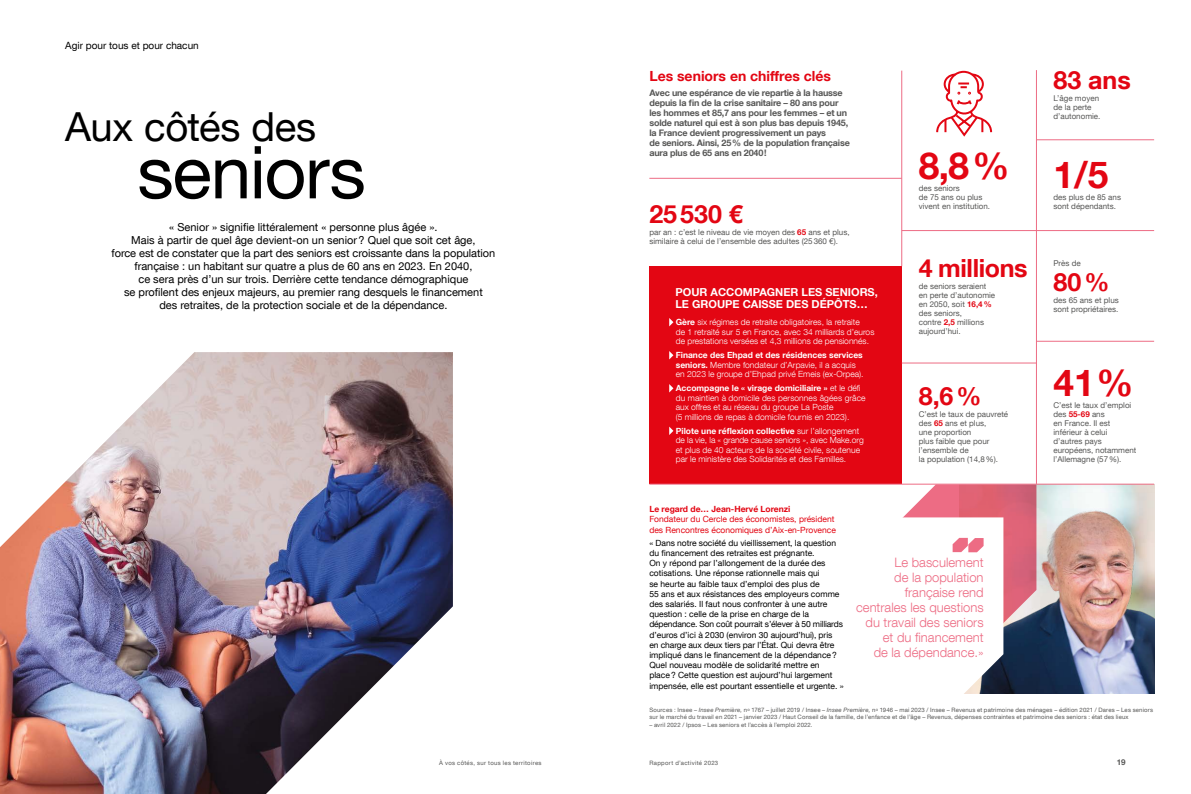
<style>
.page{position:relative;width:1191px;height:794px;background:#fff}
.page>*{position:absolute;margin:0;border:0;box-sizing:border-box;transform-origin:0 0}
.t1{font:73px "Helvetica Neue LT Com";letter-spacing:-.015em;color:#000}
.t2{font:40px "Helvetica Neue LT Com";letter-spacing:-.01em;color:#000}
.t3{font:700 37px "Helvetica Neue LT Com";color:#e30613}
.t4{font:700 25px "Helvetica Neue LT Com";color:#e30613}
.t5{font:700 14px "Helvetica Neue LT Com";color:#e30613}
.t6{font:300 13px/15px "Helvetica Neue LT Com";color:#ed6c84;text-align:right}
.t7{font:11px/13px "Helvetica Neue LT Com";color:#000;text-align:center}
.t8{font:700 11px/12px "Helvetica Neue LT Com";color:#fff}
.t9{font:10px "Helvetica Neue LT Com";color:#000}
.t10{font:700 9px/10px "Helvetica Neue LT Com";letter-spacing:-.02em;color:#575756}
.t11{font:8.5px/10.2px "Helvetica Neue LT Com";color:#000}
.t12{font:300 8.5px/9.5px "Helvetica Neue LT Com";color:#fff}
.t13{font:8.5px/10.2px "Helvetica Neue LT Com";color:#e30613}
.t14{font:700 8.5px "Helvetica Neue LT Com";color:#e30613}
.t15{font:8px/9px "Helvetica Neue LT Com";color:#575756}
.t16{font:700 8px "Helvetica Neue LT Com";color:#575756}
.t17{font:6px/7.2px "Helvetica Neue LT Com";letter-spacing:.025em;color:#575756}
.t18{font:6px "Helvetica Neue LT Com";letter-spacing:.055em;color:#575756}
.s1{font-weight:700;color:#e30613}
.s2{font-weight:700}
.s3{font-style:italic}
</style>
<div class="page">
<img style="left:1036px;top:485px;width:118px;height:8px">
<img style="left:1003px;top:493px;width:151px;height:200px">
<div style="left:649px;top:266px;width:253px;height:218px;background:#e30613"></div>
<svg style="left:669px;top:318px;width:4px;height:8px"></svg>
<svg style="left:669px;top:351px;width:4px;height:8px"></svg>
<svg style="left:669px;top:384px;width:4px;height:8px"></svg>
<svg style="left:669px;top:426px;width:4px;height:9px"></svg>
<svg style="left:964px;top:671px;width:39px;height:23px"></svg>
<svg style="left:902px;top:485px;width:134px;height:186px"></svg>
<hr style="left:649px;top:178px;width:252px;height:1px;background:#ed6c84">
<hr style="left:901px;top:363px;width:135px;height:1px;background:#ed6c84">
<hr style="left:901px;top:230px;width:253px;height:1px;background:#ed6c84">
<hr style="left:1036px;top:341px;width:118px;height:1px;background:#ed6c84">
<hr style="left:1036px;top:139px;width:118px;height:1px;background:#ed6c84">
<hr style="left:1036px;top:70px;width:1px;height:414px;background:#ed6c84">
<hr style="left:901px;top:71px;width:1px;height:195px;background:#ed6c84">
<hr style="left:649px;top:484px;width:505px;height:1px;background:#ed6c84">
<svg style="left:936px;top:70px;width:57px;height:67px"></svg>
<img style="left:0;top:352px;width:453px;height:442px">
<p class="t9" style="left:65px;top:39px;width:135px">Agir pour tous et pour chacun</p>
<h2 class="t2" style="left:65px;top:102px;width:252px">Aux côtés des</h2>
<h1 class="t1" style="left:137px;top:127px;width:230px">seniors</h1>
<p class="t7" style="left:112px;top:221px;width:385px">« Senior » signifie littéralement « personne plus âgée ».<br>Mais à partir de quel âge devient-on un senior? Quel que soit cet âge,<br>force est de constater que la part des seniors est croissante dans la population française : un habitant sur quatre a plus de 60 ans en 2023. En 2040,<br>ce sera près d’un sur trois. Derrière cette tendance démographique<br>se profilent des enjeux majeurs, au premier rang desquels le financement<br>des retraites, de la protection sociale et de la dépendance.</p>
<h3 class="t5" style="left:649px;top:67px;width:183px">Les seniors en chiffres clés</h3>
<p class="t10" style="left:649px;top:88px;width:202px">Avec une espérance de vie repartie à la hausse depuis la fin de la crise sanitaire – 80 ans pour les hommes et 85,7 ans pour les femmes – et un solde naturel qui est à son plus bas depuis 1945, la France devient progressivement un pays<br>de seniors. Ainsi, 25% de la population française aura plus de 65 ans en 2040!</p>
<h3 class="t4" style="left:649px;top:199px;width:95px">25530 €</h3>
<p class="t15" style="left:649px;top:228px;width:202px">par an : c’est le niveau de vie moyen des <span class="s1">65</span> ans et plus, similaire à celui de l’ensemble des adultes (25360 €).</p>
<p class="t8" style="left:675px;top:286px;width:204px">POUR ACCOMPAGNER LES SENIORS,<br>LE GROUPE CAISSE DES DÉPÔTS…</p>
<p class="t12" style="left:676px;top:317px;width:200px"><span class="s2">Gère</span> six régimes de retraite obligatoires, la retraite<br>de 1 retraité sur 5 en France, avec 34 milliards d’euros de prestations versées et 4,3 millions de pensionnés.</p>
<p class="t12" style="left:676px;top:350px;width:189px"><span class="s2">Finance des Ehpad et des résidences services seniors.</span> Membre fondateur d’Arpavie, il a acquis en 2023 le groupe d’Ehpad privé Emeis (ex-Orpea).</p>
<p class="t12" style="left:676px;top:383px;width:191px"><span class="s2">Accompagne le « virage domiciliaire »</span> et le défi du maintien à domicile des personnes âgées grâce aux offres et au réseau du groupe La Poste<br>(5 millions de repas à domicile fournis en 2023).</p>
<p class="t12" style="left:676px;top:426px;width:189px"><span class="s2">Pilote une réflexion collective</span> sur l’allongement de la vie, la « grande cause seniors », avec Make.org et plus de 40 acteurs de la société civile, soutenue par le ministère des Solidarités et des Familles.</p>
<h3 class="t3" style="left:918px;top:142px;width:92px">8,8%</h3>
<p class="t15" style="left:918px;top:183px;width:73px">des seniors<br>de 75 ans ou plus vivent en institution.</p>
<h3 class="t4" style="left:918px;top:252px;width:110px">4 millions</h3>
<p class="t15" style="left:918px;top:281px;width:78px">de seniors seraient en perte d’autonomie en 2050, soit <span class="s1">16,4% </span>des seniors,<br>contre <span class="s1">2,5</span> millions aujourd’hui.</p>
<h3 class="t4" style="left:918px;top:380px;width:64px">8,6%</h3>
<p class="t15" style="left:918px;top:409px;width:91px">C’est le taux de pauvreté des <span class="s1">65</span> ans et plus,<br>une proportion<br>plus faible que pour l’ensemble de<br>la population (14,8%).</p>
<p class="t14" style="left:649px;top:504px;width:143px">Le regard de… Jean-Hervé Lorenzi</p>
<p class="t13" style="left:649px;top:514px;width:188px">Fondateur du Cercle des économistes, président des Rencontres économiques d’Aix-en-Provence</p>
<p class="t11" style="left:649px;top:537px;width:196px">« Dans notre société du vieillissement, la question du financement des retraites est prégnante.<br>On y répond par l’allongement de la durée des cotisations. Une réponse rationnelle mais qui<br>se heurte au faible taux d’emploi des plus de<br>55 ans et aux résistances des employeurs comme des salariés. Il faut nous confronter à une autre question : celle de la prise en charge de la dépendance. Son coût pourrait s’élever à 50 milliards d’euros d’ici à 2030 (environ 30 aujourd’hui), pris<br>en charge aux deux tiers par l’État. Qui devra être impliqué dans le financement de la dépendance?<br>Quel nouveau modèle de solidarité mettre en place? Cette question est aujourd’hui largement impensée, elle est pourtant essentielle et urgente. »</p>
<h3 class="t6" style="left:856px;top:555px;width:129px">Le basculement<br>de la population française rend centrales les questions du travail des seniors et du financement<br>de la dépendance.»</h3>
<h3 class="t4" style="left:1053px;top:64px;width:79px">83 ans</h3>
<p class="t15" style="left:1053px;top:93px;width:48px">L’âge moyen de la perte d’autonomie.</p>
<h3 class="t3" style="left:1053px;top:151px;width:56px">1/5</h3>
<p class="t15" style="left:1053px;top:192px;width:69px">des plus de 85 ans sont dépendants.</p>
<p class="t15" style="left:1053px;top:258px;width:29px">Près de</p>
<h3 class="t4" style="left:1053px;top:266px;width:57px">80%</h3>
<p class="t15" style="left:1053px;top:295px;width:67px">des 65 ans et plus sont propriétaires.</p>
<h3 class="t3" style="left:1053px;top:359px;width:81px">41%</h3>
<p class="t15" style="left:1053px;top:400px;width:84px">C’est le taux d’emploi des <span class="s1">55-69</span> ans<br>en France. Il est inférieur à celui d’autres pays européens, notamment l’Allemagne (57%).</p>
<p class="t17" style="left:649px;top:706px;width:505px">Sources : Insee – <span class="s3">Insee Première,</span> n<sup>o</sup> 1767 – juillet 2019 / Insee – <span class="s3">Insee Première,</span> n<sup>o</sup> 1946 – mai 2023 / Insee – Revenus et patrimoine des ménages – édition 2021 / Dares – Les seniors sur le marché du travail en 2021 – janvier 2023 / Haut Conseil de la famille, de l’enfance et de l’âge – Revenus, dépenses contraintes et patrimoine des seniors : état des lieux</p>
<p class="t17" style="left:649px;top:721px;width:165px">– avril 2022 / Ipsos – Les seniors et l’accès à l’emploi 2022.</p>
<p class="t18" style="left:439px;top:759px;width:104px">À vos côtés, sur tous les territoires</p>
<p class="t18" style="left:649px;top:759px;width:70px">Rapport d’activité 2023</p>
<p class="t16" style="left:1116px;top:757px;width:11px">19</p>
</div>
